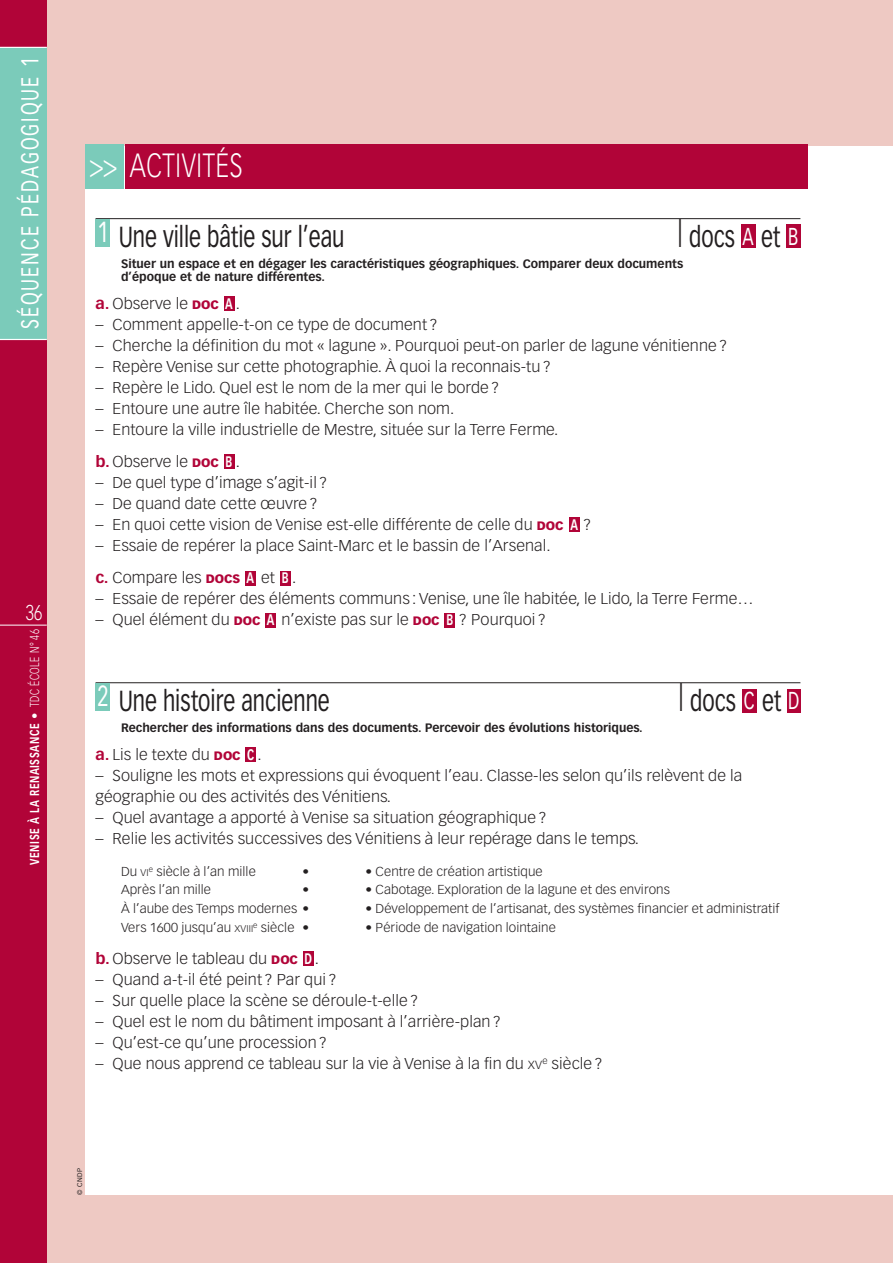
<style>
.page{position:relative;width:893px;height:1263px;background:#eec9c3}
.page>*{position:absolute;margin:0;border:0;box-sizing:border-box;transform-origin:0 0}
.t1{font:300 33px "Vectora LH";letter-spacing:.025em;color:#fff;scale:.75 1}
.t2{font:28.5px "Vectora LH";color:#231f20;scale:.75 1}
.t3{font:28.5px "Vectora LH";color:#fff;scale:.7 1}
.t4{font:24px "Vectora LH";letter-spacing:.11em;color:#fff;scale:.75 1}
.t5{font:24px "Vectora LH";letter-spacing:.11em;color:#fff;scale:.7 1}
.t6{font:300 21px "Vectora LH";color:#fff;scale:.75 1}
.t7{font:300 15.45px/32.2px "Vectora LH";letter-spacing:.005em;color:#231f20;scale:1.05 1}
.t8{font:700 15px "Vectora LH";color:#fff;scale:.7 1}
.t9{font:300 12.75px "Vectora LH";letter-spacing:.005em;color:#231f20;scale:1.05 1}
.t10{font:700 12.75px "Vectora LH";letter-spacing:.06em;color:#fff;scale:.75 1}
.t11{font:700 12px/12.8px "Vectora LH";color:#231f20}
.t12{font:6.75px "Vectora LH";color:#231f20}
.s1{font-weight:300}
.s2{font-weight:300;font-size:36px}
.s3{font-weight:700;color:#b10438}
.s4{font-weight:900;font-size:12px;color:#b10438}
.s5{font-weight:300;font-size:15.45px;color:#231f20}
.s6{font-weight:700;font-size:15px;color:#fff}
.s7{font-size:9.6px}
.s8{font-size:11.55px}
</style>
<div class="page">
<div style="left:85px;top:146px;width:808px;height:1049px;background:#fff"></div>
<hr style="left:96px;top:218px;width:704px;height:1px;background:#231f20">
<hr style="left:96px;top:682px;width:704px;height:1px;background:#231f20">
<div style="left:303px;top:951px;width:10px;height:15px;background:#b10438"></div>
<div style="left:246px;top:747px;width:10px;height:15px;background:#b10438"></div>
<div style="left:787px;top:689px;width:13px;height:23px;background:#b10438"></div>
<div style="left:742px;top:689px;width:14px;height:23px;background:#b10438"></div>
<div style="left:96px;top:683px;width:14px;height:28px;background:#7bcbba"></div>
<div style="left:444px;top:613px;width:11px;height:14px;background:#b10438"></div>
<div style="left:265px;top:613px;width:11px;height:14px;background:#b10438"></div>
<div style="left:280px;top:571px;width:11px;height:14px;background:#b10438"></div>
<div style="left:245px;top:571px;width:11px;height:14px;background:#b10438"></div>
<div style="left:569px;top:517px;width:11px;height:15px;background:#b10438"></div>
<div style="left:224px;top:454px;width:10px;height:15px;background:#b10438"></div>
<div style="left:224px;top:296px;width:10px;height:15px;background:#b10438"></div>
<div style="left:786px;top:225px;width:14px;height:23px;background:#b10438"></div>
<div style="left:741px;top:225px;width:14px;height:23px;background:#b10438"></div>
<div style="left:96px;top:219px;width:14px;height:28px;background:#7bcbba"></div>
<div style="left:125px;top:145px;width:683px;height:44px;background:#b10438"></div>
<div style="left:85px;top:145px;width:38px;height:44px;background:#7bcbba"></div>
<div style="left:0;top:0;width:47px;height:1263px;background:#b10438"></div>
<hr style="left:0;top:625px;width:47px;height:1px;background:#fff">
<div style="left:0;top:47px;width:47px;height:292px;background:#7bcbba"></div>
<hr style="left:0;top:47px;width:47px;height:1px;background:#fff">
<hr style="left:0;top:339px;width:47px;height:1px;background:#fff">
<h3 class="t4" style="left:20px;top:329px;width:364px;rotate:-90deg">SÉQUENCE PÉDAGOGIQUE 1</h3>
<h3 class="t6" style="left:26px;top:604px;width:23px">36</h3>
<p class="t10" style="left:29px;top:865px;width:315px;rotate:-90deg">VENISE À LA RENAISSANCE <span class="s1">• TDC ÉCOLE N° 46</span></p>
<h1 class="t1" style="left:89px;top:151px;width:206px">&gt;&gt; ACTIVITÉS</h1>
<h2 class="t2" style="left:119px;top:224px;width:303px">Une ville bâtie sur l’eau</h2>
<h2 class="t2" style="left:677px;top:224px;width:139px"><span class="s2">l</span> docs et</h2>
<p class="t11" style="left:121px;top:258px;width:564px">Situer un espace et en dégager les caractéristiques géographiques. Comparer deux documents d’époque et de nature différentes.</p>
<p class="t7" style="left:96px;top:288px;width:139px"><span class="s3">a.</span> Observe le <span class="s4">DOC</span> .</p>
<p class="t7" style="left:96px;top:309px;width:327px">– Comment appelle-t-on ce type de document ?</p>
<p class="t7" style="left:96px;top:330px;width:603px">– Cherche la définition du mot « lagune ». Pourquoi peut-on parler de lagune vénitienne ?</p>
<p class="t7" style="left:96px;top:351px;width:435px">– Repère Venise sur cette photographie. À quoi la reconnais-tu ?</p>
<p class="t7" style="left:96px;top:372px;width:386px">– Repère le Lido. Quel est le nom de la mer qui le borde ?</p>
<p class="t7" style="left:96px;top:393px;width:343px">– Entoure une autre île habitée. Cherche son nom.</p>
<p class="t7" style="left:96px;top:414px;width:442px">– Entoure la ville industrielle de Mestre, située sur la Terre Ferme. <span class="s3">b.</span>Observe le <span class="s4">DOC</span> .</p>
<p class="t7" style="left:96px;top:467px;width:223px">– De quel type d’image s’agit-il ?</p>
<p class="t7" style="left:96px;top:488px;width:213px">– De quand date cette œuvre ?</p>
<p class="t7" style="left:96px;top:509px;width:447px">– En quoi cette vision de Venise est-elle différente de celle du <span class="s4">DOC</span></p>
<p class="t8" style="left:570px;top:518px;width:32px">A <span class="s5">?</span></p>
<p class="t7" style="left:96px;top:530px;width:435px">– Essaie de repérer la place Saint-Marc et le bassin de l’Arsenal. <span class="s3">c.</span> Compare les <span class="s4">DOCS</span> <span class="s6">A</span></p>
<h2 class="t3" style="left:97px;top:220px;width:17px">1</h2>
<h3 class="t5" style="left:742px;top:226px;width:18px">A</h3>
<h3 class="t5" style="left:788px;top:226px;width:16px">B</h3>
<p class="t8" style="left:225px;top:297px;width:12px">A</p>
<p class="t8" style="left:226px;top:455px;width:11px">B</p>
<p class="t7" style="left:261px;top:562px;width:35px">et .</p>
<p class="t7" style="left:96px;top:583px;width:628px">– Essaie de repérer des éléments communs : Venise, une île habitée, le Lido, la Terre Ferme…</p>
<p class="t7" style="left:96px;top:604px;width:172px">– Quel élément du <span class="s4">DOC</span> <span class="s6">A</span></p>
<p class="t7" style="left:281px;top:604px;width:254px">n’existe pas sur le <span class="s4">DOC</span> ? Pourquoi ?</p>
<p class="t8" style="left:282px;top:571px;width:11px">B</p>
<p class="t8" style="left:446px;top:613px;width:11px">B</p>
<h2 class="t2" style="left:119px;top:689px;width:283px">Une histoire ancienne</h2>
<h2 class="t2" style="left:678px;top:689px;width:139px"><span class="s2">l</span> docs et</h2>
<p class="t11" style="left:121px;top:722px;width:523px">Rechercher des informations dans des documents. Percevoir des évolutions historiques.</p>
<p class="t7" style="left:96px;top:739px;width:160px"><span class="s3">a.</span> Lis le texte du <span class="s4">DOC</span> .</p>
<p class="t7" style="left:96px;top:766px;width:617px;line-height:21px">– Souligne les mots et expressions qui évoquent l’eau. Classe-les selon qu’ils relèvent de la géographie ou des activités des Vénitiens.</p>
<p class="t7" style="left:96px;top:802px;width:431px">– Quel avantage a apporté à Venise sa situation géographique ?</p>
<p class="t7" style="left:96px;top:823px;width:519px">– Relie les activités successives des Vénitiens à leur repérage dans le temps.</p>
<p class="t9" style="left:121px;top:866px;width:130px">Du <span class="s7">VI</span><sup>e</sup> siècle à l’an mille</p>
<p class="t9" style="left:303px;top:866px;width:8px">•</p>
<p class="t9" style="left:366px;top:866px;width:170px">• Centre de création artistique</p>
<p class="t9" style="left:121px;top:884px;width:87px">Après l’an mille</p>
<p class="t9" style="left:303px;top:884px;width:8px">•</p>
<p class="t9" style="left:366px;top:884px;width:291px">• Cabotage. Exploration de la lagune et des environs</p>
<p class="t9" style="left:121px;top:903px;width:181px">À l’aube des Temps modernes •</p>
<p class="t9" style="left:366px;top:903px;width:396px">• Développement de l’artisanat, des systèmes financier et administratif</p>
<p class="t9" style="left:121px;top:922px;width:181px">Vers 1600 jusqu’au <span class="s7">XVIII</span><sup>e</sup> siècle •</p>
<p class="t9" style="left:366px;top:922px;width:183px">• Période de navigation lointaine</p>
<p class="t7" style="left:96px;top:943px;width:214px"><span class="s3">b.</span>Observe le tableau du <span class="s4">DOC</span> .</p>
<p class="t7" style="left:96px;top:964px;width:231px">– Quand a-t-il été peint ? Par qui ?</p>
<p class="t7" style="left:96px;top:985px;width:309px">– Sur quelle place la scène se déroule-t-elle ?</p>
<p class="t7" style="left:96px;top:1006px;width:388px">– Quel est le nom du bâtiment imposant à l’arrière-plan ?</p>
<p class="t7" style="left:96px;top:1027px;width:222px">– Qu’est-ce qu’une procession ?</p>
<p class="t7" style="left:96px;top:1048px;width:485px">– Que nous apprend ce tableau sur la vie à Venise à la fin du <span class="s8">XV</span><sup>e</sup> siècle ?</p>
<h2 class="t3" style="left:97px;top:684px;width:17px">2</h2>
<h3 class="t5" style="left:744px;top:690px;width:17px">C</h3>
<h3 class="t5" style="left:788px;top:690px;width:18px">D</h3>
<p class="t8" style="left:247px;top:748px;width:12px">C</p>
<p class="t8" style="left:304px;top:952px;width:12px">D</p>
<p class="t12" style="left:77px;top:1195px;width:28px;rotate:-90deg">© CNDP</p>
</div>
